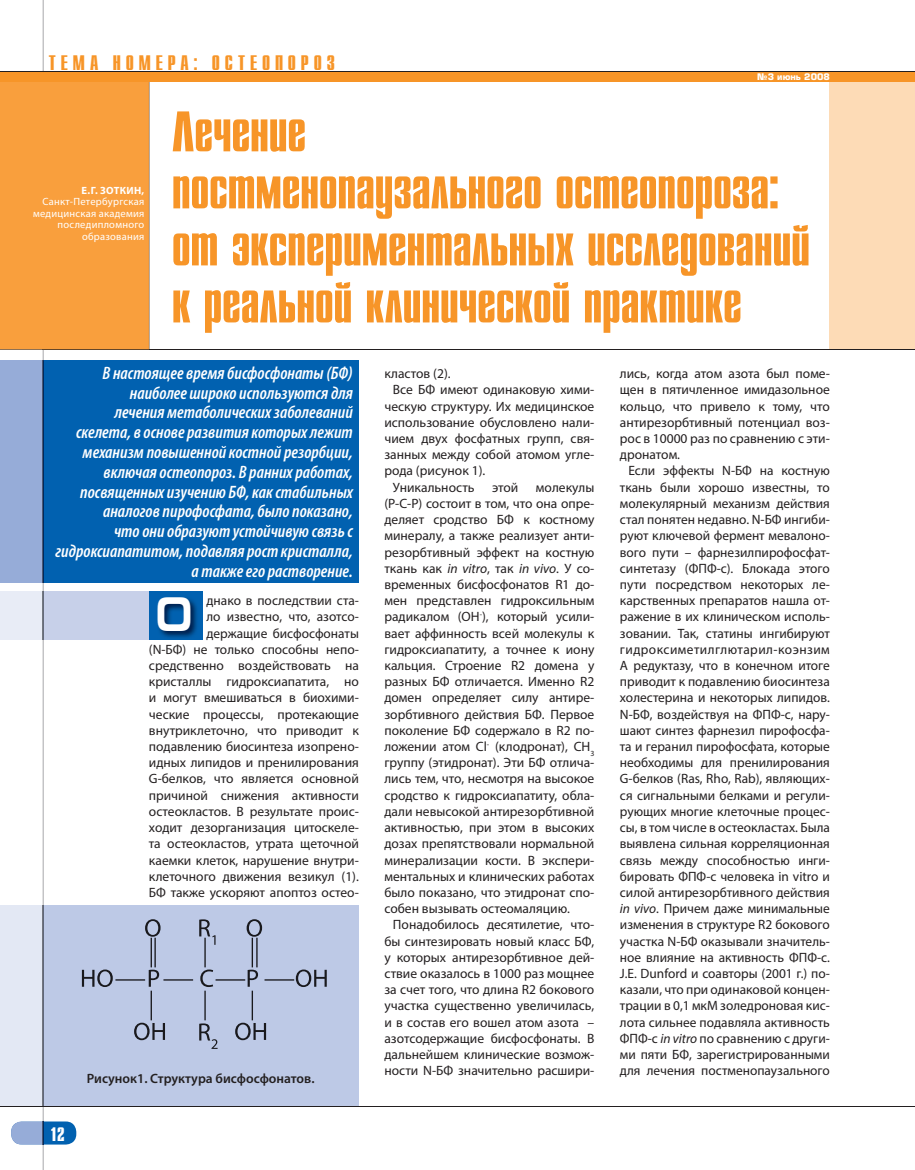
<style>
.page{position:relative;width:915px;height:1170px;background:#fff}
.page>*{position:absolute;margin:0;border:0;box-sizing:border-box;transform-origin:0 0}
.t1{font:57px/57px "Star C";color:#f79528}
.t2{font:700 48px "Europe Ext";color:#fff;scale:.84 1}
.t3{font:21px "Star C";letter-spacing:.23em;color:#f79528}
.t4{font:19.5px "Star C";color:#fff}
.t5{font:italic 600 condensed 18px/19.8px "Myriad Pro";color:#fff;text-align:right}
.t6{font:13.5px/16.2px "Myriad Pro";color:#231f20;text-align:justify}
.t7{font:600 13.5px "Myriad Pro";color:#231f20}
.t8{font:10.5px/11.6px "Myriad Pro";letter-spacing:.025em;color:#fff;text-align:right}
.t9{font:700 10.5px "Myriad Pro";letter-spacing:.025em;color:#fff}
.t10{font:700 8.85px "Europe";color:#fff}
.s1{font-style:italic}
</style>
<div class="page">
<div style="left:0;top:905px;width:359px;height:201px;background:#bdc9e6"></div>
<div style="left:0;top:360px;width:359px;height:223px;background:#0161b0"></div>
<div style="left:829px;top:81px;width:85px;height:269px;background:#fddbb6"></div>
<div style="left:11px;top:1121px;width:65px;height:23px;background:#0161b0;border-radius:11px"></div>
<hr style="left:0;top:349px;width:914px;height:1px;background:#231f20">
<div style="left:0;top:591px;width:188px;height:48px;background:#c7d0e9"></div>
<div style="left:149px;top:591px;width:53px;height:48px;background:#0161b0"></div>
<img style="left:158px;top:598px;width:39px;height:40px">
<svg style="left:0;top:0;width:43px;height:1107px"></svg>
<div style="left:0;top:905px;width:43px;height:201px;background:#e3e8f4"></div>
<div style="left:0;top:360px;width:43px;height:223px;background:#96acd8"></div>
<div style="left:0;top:591px;width:43px;height:48px;background:#e8ecf6"></div>
<hr style="left:43px;top:0;width:1px;height:71px;background:#808285">
<hr style="left:43px;top:639px;width:1px;height:266px;background:#808285">
<hr style="left:43px;top:905px;width:1px;height:201px;background:#73767f">
<hr style="left:43px;top:360px;width:1px;height:223px;background:#4c5872">
<svg style="left:11px;top:1106px;width:33px;height:63px"></svg>
<hr style="left:43px;top:591px;width:1px;height:48px;background:#747981">
<div style="left:0;top:82px;width:149px;height:278px;background:#f99f3d"></div>
<hr style="left:0;top:71px;width:914px;height:2px;background:#231f20">
<div style="left:0;top:72px;width:914px;height:10px;background:#f79528"></div>
<hr style="left:0;top:1105px;width:914px;height:1px;background:#231f20">
<svg style="left:145px;top:919px;width:15px;height:17px"></svg>
<svg style="left:246px;top:919px;width:16px;height:17px"></svg>
<svg style="left:247px;top:969px;width:11px;height:17px"></svg>
<svg style="left:149px;top:969px;width:10px;height:17px"></svg>
<svg style="left:82px;top:969px;width:31px;height:17px"></svg>
<svg style="left:296px;top:969px;width:30px;height:17px"></svg>
<svg style="left:235px;top:1022px;width:31px;height:18px"></svg>
<svg style="left:134px;top:1022px;width:31px;height:18px"></svg>
<svg style="left:200px;top:969px;width:13px;height:17px"></svg>
<svg style="left:199px;top:919px;width:16px;height:25px"></svg>
<svg style="left:199px;top:1023px;width:18px;height:25px"></svg>
<hr style="left:115px;top:979px;width:30px;height:1px;background:#19191d">
<hr style="left:163px;top:979px;width:30px;height:1px;background:#19191d">
<hr style="left:215px;top:979px;width:30px;height:1px;background:#19191d">
<hr style="left:264px;top:979px;width:30px;height:1px;background:#19191d">
<hr style="left:251px;top:990px;width:2px;height:30px;background:#19191d">
<hr style="left:204px;top:990px;width:2px;height:30px;background:#19191d">
<hr style="left:150px;top:990px;width:2px;height:30px;background:#19191d">
<hr style="left:251px;top:937px;width:2px;height:30px;background:#19191d">
<hr style="left:256px;top:937px;width:1px;height:30px;background:#19191d">
<hr style="left:204px;top:937px;width:2px;height:30px;background:#19191d">
<hr style="left:150px;top:937px;width:2px;height:30px;background:#19191d">
<hr style="left:154px;top:937px;width:2px;height:30px;background:#19191d">
<h3 class="t3" style="left:49px;top:52px;width:287px">ТЕМА НОМЕРА: ОСТЕОПОРОЗ</h3>
<p class="t10" style="left:756px;top:72px;width:74px">№3 июнь 2008</p>
<p class="t9" style="left:82px;top:183px;width:64px">Е.Г. ЗОТКИН,</p>
<p class="t8" style="left:33px;top:196px;width:113px">Санкт-Петербургская медицинская академия последипломного образования</p>
<h1 class="t1" style="left:172px;top:105px;width:639px">Лечение<br>постменопаузального остеопороза: от экспериментальных исследований к реальной клинической практике</h1>
<p class="t5" style="left:56px;top:362px;width:299px">В настоящее время бисфосфонаты (БФ) наиболее широко используются для<br>лечения метаболических заболеваний скелета, в основе развития которых лежит механизм повышенной костной резорбции, включая остеопороз. В ранних работах, посвященных изучению БФ, как стабильных аналогов пирофосфата, было показано,<br>что они образуют устойчивую связь с гидроксиапатитом, подавляя рост кристалла, а также его растворение.</p>
<h2 class="t2" style="left:155px;top:587px;width:45px">О</h2>
<p class="t6" style="left:149px;top:592px;width:211px;text-align:right">днако в последствии ста-<br>ло известно, что, азотсо&shy;держащие бисфосфонаты<br>(N-БФ) не только способны непо&shy;средственно воздействовать на кристаллы гидроксиапатита, но и могут вмешиваться в биохими&shy;ческие процессы, протекающие внутриклеточно, что приводит к подавлению биосинтеза изопрено&shy;идных липидов и пренилирования<br>G-белков, что является основной причиной снижения активности остеокластов. В результате проис&shy;ходит дезорганизация цитоскеле&shy;та остеокластов, утрата щеточной каемки клеток, нарушение внутри&shy;клеточного движения везикул (1).<br>БФ также ускоряют апоптоз остео-</p>
<h3 class="t4" style="left:50px;top:1123px;width:17px">12</h3>
<p class="t7" style="left:87px;top:1069px;width:229px">Рисунок1. Структура бисфосфонатов.</p>
<p class="t6" style="left:384px;top:365px;width:68px">кластов (2).</p>
<p class="t6" style="left:393px;top:381px;width:203px">Все БФ имеют одинаковую хими-</p>
<p class="t6" style="left:384px;top:398px;width:211px">ческую структуру. Их медицинское</p>
<p class="t6" style="left:384px;top:414px;width:211px">использование обусловлено нали-</p>
<p class="t6" style="left:384px;top:430px;width:211px">чием двух фосфатных групп, свя-</p>
<p class="t6" style="left:384px;top:446px;width:211px">занных между собой атомом угле-</p>
<p class="t6" style="left:384px;top:462px;width:102px">рода (рисунок 1).</p>
<p class="t6" style="left:393px;top:479px;width:83px">Уникальность</p>
<p class="t6" style="left:492px;top:479px;width:28px">этой</p>
<p class="t6" style="left:384px;top:479px;width:211px;text-indent:151px">молекулы (Р-С-Р) состоит в том, что она опре&shy;деляет сродство БФ к костному минералу, а также реализует анти&shy;резорбтивный эффект на костную ткань как <span class="s1">in vitro</span>, так <span class="s1">in vivo</span>. У со&shy;временных бисфосфонатов R1 до&shy;мен представлен гидроксильным радикалом (ОН<sup>-</sup>), который усили&shy;вает аффинность всей молекулы к гидроксиапатиту, а точнее к иону кальция. Строение R2 домена у разных БФ отличается. Именно R2 домен определяет силу антире&shy;зорбтивного действия БФ. Первое поколение БФ содержало в R2 по&shy;ложении атом Сl<sup>-</sup> (клодронат), СН<sub>3 </sub>группу (этидронат). Эти БФ отлича&shy;лись тем, что, несмотря на высокое сродство к гидроксиапатиту, обла&shy;дали невысокой антирезорбтивной активностью, при этом в высоких дозах препятствовали нормальной минерализации кости. В экспери&shy;ментальных и клинических работах было показано, что этидронат спо&shy;собен вызывать остеомаляцию.</p>
<p class="t6" style="left:384px;top:916px;width:211px;text-indent:9px">Понадобилось десятилетие, что&shy;бы синтезировать новый класс БФ, у которых антирезорбтивное дей&shy;ствие оказалось в 1000 раз мощнее за счет того, что длина R2 бокового участка существенно увеличилась, и в состав его вошел атом азота – азотсодержащие бисфосфонаты. В дальнейшем клинические возмож&shy;ности N-БФ значительно расшири-</p>
<p class="t6" style="left:619px;top:365px;width:211px">лись, когда атом азота был поме&shy;щен в пятичленное имидазольное кольцо, что привело к тому, что антирезорбтивный потенциал воз&shy;рос в 10000 раз по сравнению с эти&shy;дронатом.</p>
<p class="t6" style="left:619px;top:462px;width:211px;text-indent:9px">Если эффекты N-БФ на костную ткань были хорошо известны, то молекулярный механизм действия стал понятен недавно. N-БФ ингиби&shy;руют ключевой фермент мевалоно&shy;вого пути – фарнезилпирофосфат&shy;синтетазу (ФПФ-с). Блокада этого пути посредством некоторых ле&shy;карственных препаратов нашла от&shy;ражение в их клиническом исполь&shy;зовании. Так, статины ингибируют гидроксиметилглютарил-коэнзим А редуктазу, что в конечном итоге приводит к подавлению биосинтеза холестерина и некоторых липидов.<br>N-БФ, воздействуя на ФПФ-с, нару&shy;шают синтез фарнезил пирофосфа&shy;та и геранил пирофосфата, которые необходимы для пренилирования G-белков (Ras, Rho, Rab), являющих&shy;ся сигнальными белками и регули&shy;рующих многие клеточные процес&shy;сы, в том числе в остеокластах. Была выявлена сильная корреляционная связь между способностью инги&shy;бировать ФПФ-с человека in vitro и силой антирезорбтивного действия <span class="s1">in vivo</span>. Причем даже минимальные изменения в структуре R2 бокового участка N-БФ оказывали значитель&shy;ное влияние на активность ФПФ-с.<br>J.E. Dunford и соавторы (2001 г.) по&shy;казали, что при одинаковой концен&shy;трации в 0,1 мкМ золедроновая кис&shy;лота сильнее подавляла активность ФПФ-с <span class="s1">in vitro</span> по сравнению с други&shy;ми пяти БФ, зарегистрированными для лечения постменопаузального</p>
</div>
